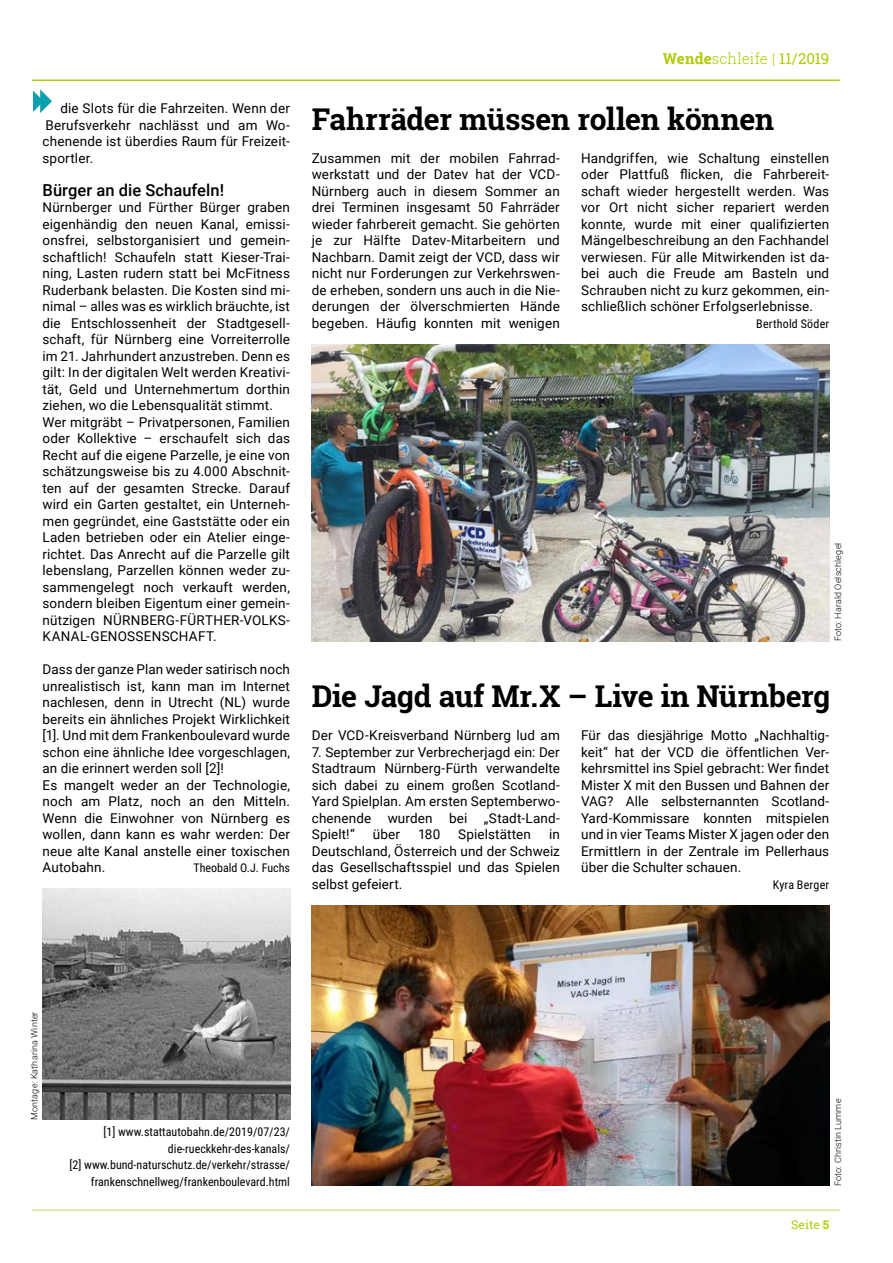
<style>
.page{position:relative;width:893px;height:1263px;background:#fff}
.page>*{position:absolute;margin:0;border:0;box-sizing:border-box;transform-origin:0 0}
.t1{font:700 30px "Roboto Slab";letter-spacing:-.01em;color:#000}
.t2{font:500 16.5px "Roboto";letter-spacing:.005em;color:#000}
.t3{font:300 15px "Roboto Slab";letter-spacing:.01em;color:#afca05}
.t4{font:13.5px/16.5px "Roboto";letter-spacing:.01em;color:#000;text-align:justify}
.t5{font:12px/16.5px "Roboto Condensed";color:#000;text-align:right}
.t6{font:12px "Roboto Condensed";letter-spacing:.02em;color:#000}
.t7{font:12px "Roboto Slab";color:#afca05}
.t8{font:300 9px "Roboto";letter-spacing:.02em;color:#000}
.s1{font-weight:700}
.s2{font-weight:400}
</style>
<div class="page">
<hr style="left:32px;top:1209px;width:808px;height:2px;background:#dae49b">
<hr style="left:32px;top:80px;width:808px;height:1px;background:#afca05">
<img style="left:312px;top:344px;width:517px;height:297px">
<img style="left:312px;top:905px;width:517px;height:281px">
<svg style="left:33px;top:89px;width:19px;height:24px"></svg>
<img style="left:43px;top:889px;width:248px;height:231px">
<p class="t4" style="left:43px;top:100px;width:249px;text-indent:18px">die Slots für die Fahrzeiten. Wenn der Berufsverkehr nachlässt und am Wo&shy;chenende ist überdies Raum für Freizeit&shy;sportler.</p>
<p class="t2" style="left:43px;top:178px;width:183px">Bürger an die Schaufeln!</p>
<p class="t4" style="left:43px;top:199px;width:249px;text-align:left">Nürnberger und Fürther Bürger graben eigenhändig den neuen Kanal, emissi&shy;onsfrei, selbstorganisiert und gemein&shy;schaftlich! Schaufeln statt Kieser-Trai&shy;ning, Lasten rudern statt bei McFitness Ruderbank belasten. Die Kosten sind mi&shy;nimal – alles was es wirklich bräuchte, ist die Entschlossenheit der Stadtgesell&shy;schaft, für Nürnberg eine Vorreiterrolle im 21. Jahrhundert anzustreben. Denn es gilt: In der digitalen Welt werden Kreativi&shy;tät, Geld und Unternehmertum dorthin ziehen, wo die Lebensqualität stimmt.<br>Wer mitgräbt – Privatpersonen, Familien oder Kollektive – erschaufelt sich das Recht auf die eigene Parzelle, je eine von schätzungsweise bis zu 4.000 Abschnit&shy;ten auf der gesamten Strecke. Darauf wird ein Garten gestaltet, ein Unterneh&shy;men gegründet, eine Gaststätte oder ein Laden betrieben oder ein Atelier einge&shy;richtet. Das Anrecht auf die Parzelle gilt lebenslang, Parzellen können weder zu&shy;sammengelegt noch verkauft werden, sondern bleiben Eigentum einer gemein&shy;nützigen NÜRNBERG-FÜRTHER-VOLKS-KANAL-GENOSSENSCHAFT.</p>
<p class="t4" style="left:43px;top:661px;width:249px;text-align:left">Dass der ganze Plan weder satirisch noch unrealistisch ist, kann man im Internet nachlesen, denn in Utrecht (NL) wurde bereits ein ähnliches Projekt Wirklichkeit [1]. Und mit dem Frankenboulevard wurde schon eine ähnliche Idee vorgeschlagen, an die erinnert werden soll [2]!<br>Es mangelt weder an der Technologie, noch am Platz, noch an den Mitteln.<br>Wenn die Einwohner von Nürnberg es wollen, dann kann es wahr werden: Der neue alte Kanal anstelle einer toxischen Autobahn.</p>
<p class="t5" style="left:194px;top:859px;width:98px">Theobald O.J. Fuchs</p>
<p class="t3" style="left:663px;top:48px;width:168px"><span class="s1">Wende</span>schleife | <span class="s2">11/2019</span></p>
<h1 class="t1" style="left:312px;top:98px;width:464px">Fahrräder müssen rollen können</h1>
<p class="t4" style="left:312px;top:149px;width:250px">Zusammen mit der mobilen Fahrrad&shy;werkstatt und der Datev hat der VCD-Nürnberg auch in diesem Sommer an drei Terminen insgesamt 50 Fahrräder wieder fahrbereit gemacht. Sie gehörten je zur Hälfte Datev-Mitarbeitern und Nachbarn. Damit zeigt der VCD, dass wir nicht nur Forderungen zur Verkehrswen&shy;de erheben, sondern uns auch in die Nie&shy;derungen der ölverschmierten Hände begeben. Häufig konnten mit wenigen</p>
<p class="t4" style="left:581px;top:149px;width:250px">Handgriffen, wie Schaltung einstellen oder Plattfuß flicken, die Fahrbereit&shy;schaft wieder hergestellt werden. Was vor Ort nicht sicher repariert werden konnte, wurde mit einer qualifizierten Mängelbeschreibung an den Fachhandel verwiesen. Für alle Mitwirkenden ist da&shy;bei auch die Freude am Basteln und Schrauben nicht zu kurz gekommen, ein&shy;schließlich schöner Erfolgserlebnisse.</p>
<p class="t6" style="left:756px;top:315px;width:74px">Berthold Söder</p>
<p class="t8" style="left:832px;top:641px;width:100px;rotate:-90deg">Foto: Harald Oelschlegel</p>
<h1 class="t1" style="left:312px;top:676px;width:520px">Die Jagd auf Mr. X – Live in Nürnberg</h1>
<p class="t4" style="left:312px;top:727px;width:250px">Der VCD-Kreisverband Nürnberg lud am</p>
<p class="t4" style="left:312px;top:743px;width:250px">7. September zur Verbrecherjagd ein: Der Stadtraum Nürnberg-Fürth verwandelte sich dabei zu einem großen Scotland-Yard Spielplan. Am ersten Septemberwo&shy;chenende wurden bei „Stadt-Land-Spielt!“</p>
<p class="t4" style="left:373px;top:826px;width:29px">über</p>
<p class="t4" style="left:418px;top:826px;width:24px">180</p>
<p class="t4" style="left:458px;top:826px;width:74px">Spielstätten</p>
<p class="t4" style="left:312px;top:826px;width:250px;text-indent:237px">in Deutschland, Österreich und der Schweiz das Gesellschaftsspiel und das Spielen selbst gefeiert.</p>
<p class="t4" style="left:581px;top:727px;width:250px">Für das diesjährige Motto „Nachhaltig&shy;keit“ hat der VCD die öffentlichen Ver&shy;kehrsmittel ins Spiel gebracht: Wer findet Mister X mit den Bussen und Bahnen der VAG? Alle selbsternannten Scotland-Yard-Kommissare konnten mitspielen und in vier Teams Mister X jagen oder den Ermittlern in der Zentrale im Pellerhaus über die Schulter schauen.</p>
<p class="t6" style="left:773px;top:876px;width:58px">Kyra Berger</p>
<p class="t8" style="left:28px;top:1120px;width:110px;rotate:-90deg">Montage: Katharina Winter</p>
<p class="t5" style="left:70px;top:1123px;width:222px">[1] www.stattautobahn.de/2019/07/23/ die-rueckkehr-des-kanals/<br>[2] www.bund-naturschutz.de/verkehr/strasse/ frankenschnellweg/frankenboulevard.html</p>
<p class="t8" style="left:832px;top:1186px;width:89px;rotate:-90deg">Foto: Christin Lumme</p>
<p class="t7" style="left:791px;top:1217px;width:40px">Seite <span class="s1">5</span></p>
</div>
